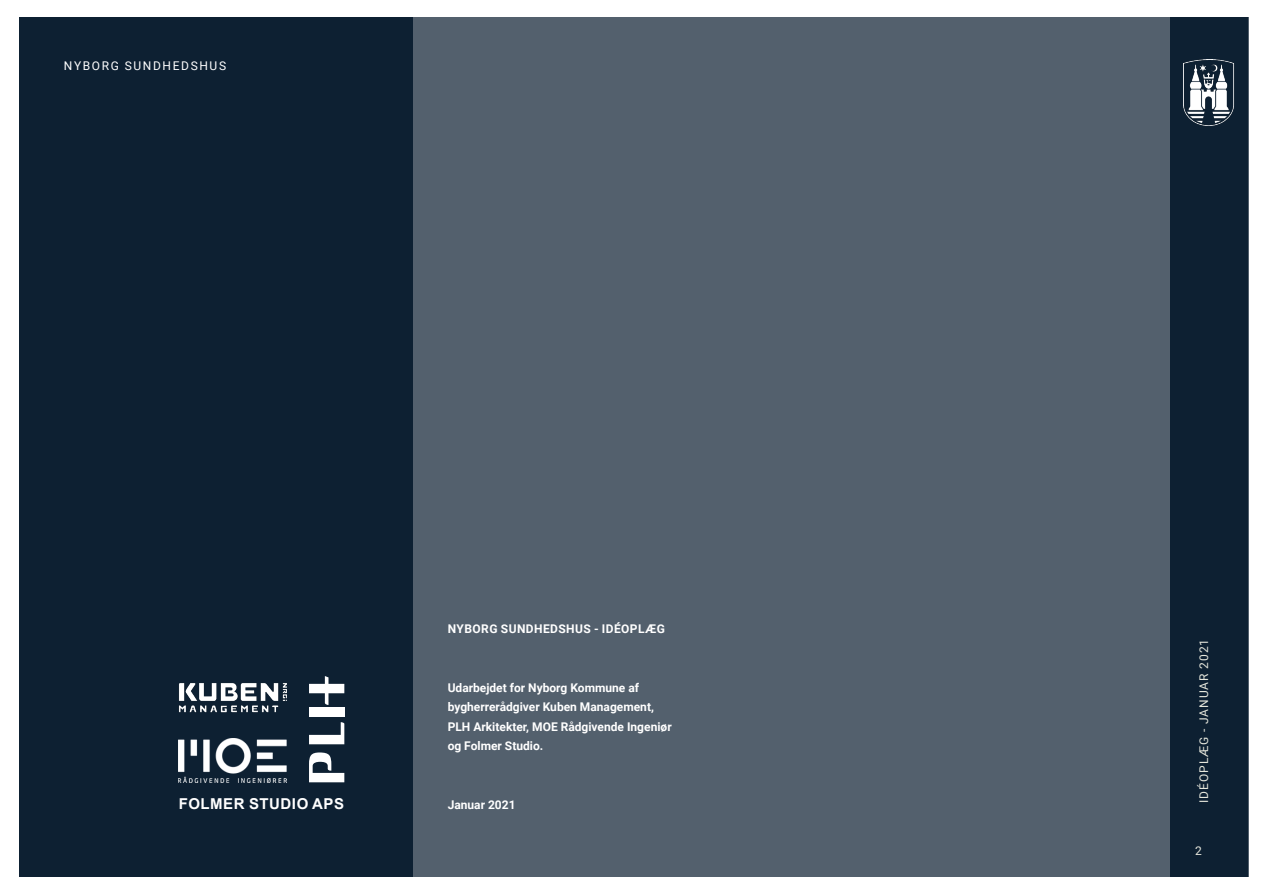
<style>
.page{position:relative;width:1263px;height:893px;background:#fff}
.page>*{position:absolute;margin:0;border:0;box-sizing:border-box;transform-origin:0 0}
.NK_hvid_tekst_8{font:700 15px "Arial";letter-spacing:.035em;color:#fff}
.NK_hvid_tekst_8-2{font:700 12px "Roboto";color:#fff}
.NK_hvid_tekst_8-3{font:700 12px "Roboto";letter-spacing:.035em;color:#fff}
.t1{font:12px "Roboto";letter-spacing:.085em;color:#e6e7dc}
.t2{font:12px "Roboto";letter-spacing:.135em;color:#fff}
</style>
<div class="page">
<div style="left:19px;top:17px;width:1229px;height:859px;background:#53606d"></div>
<div style="left:19px;top:17px;width:393px;height:860px;background:#0d2032"></div>
<div style="left:1170px;top:17px;width:78px;height:860px;background:#0d2032"></div>
<img style="left:1184px;top:60px;width:50px;height:66px">
<svg style="left:309px;top:722px;width:35px;height:22px"></svg>
<svg style="left:309px;top:752px;width:35px;height:30px"></svg>
<div style="left:309px;top:707px;width:35px;height:9px;background:#fff"></div>
<svg style="left:309px;top:676px;width:35px;height:29px"></svg>
<img style="left:178px;top:738px;width:109px;height:44px">
<img style="left:179px;top:683px;width:108px;height:29px">
<p class="t2" style="left:64px;top:57px;width:164px">NYBORG SUNDHEDSHUS</p>
<p class="NK_hvid_tekst_8-3" style="left:448px;top:620px;width:218px">NYBORG SUNDHEDSHUS - IDÉOPLÆG</p>
<p class="NK_hvid_tekst_8-2" style="left:448px;top:679px;width:193px">Udarbejdet for Nyborg Kommune af</p>
<p class="NK_hvid_tekst_8-2" style="left:448px;top:698px;width:208px">bygherrerådgiver Kuben Management,</p>
<p class="NK_hvid_tekst_8-2" style="left:448px;top:718px;width:225px">PLH Arkitekter, MOE Rådgivende Ingeniør</p>
<p class="NK_hvid_tekst_8-2" style="left:448px;top:737px;width:97px">og Folmer Studio.</p>
<p class="NK_hvid_tekst_8" style="left:179px;top:793px;width:167px">FOLMER STUDIO APS</p>
<p class="NK_hvid_tekst_8-2" style="left:448px;top:796px;width:69px">Januar 2021</p>
<p class="t1" style="left:1195px;top:803px;width:166px;rotate:-90deg">IDÉOPLÆG - JANUAR 2021</p>
<p class="t1" style="left:1195px;top:843px;width:8px">2</p>
</div>
